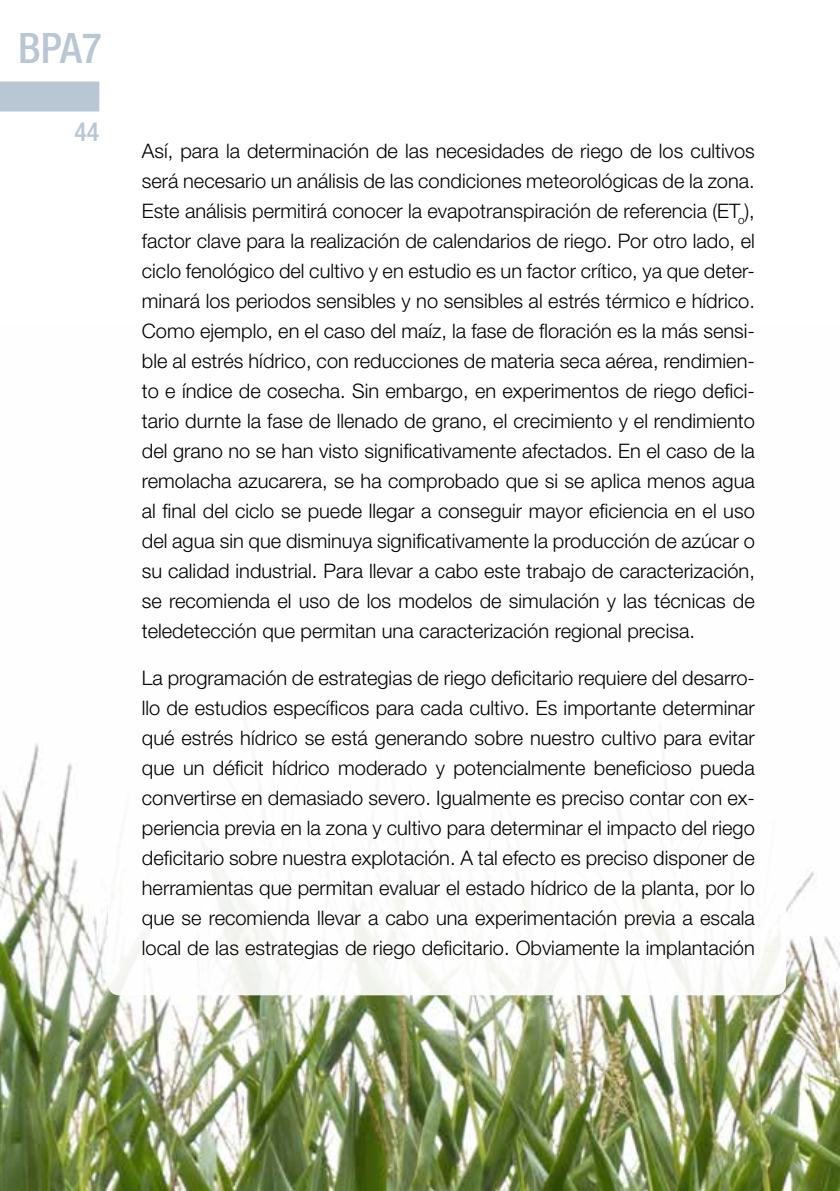
<style>
.page{position:relative;width:840px;height:1191px;background:#fff}
.page>*{position:absolute;margin:0;border:0;box-sizing:border-box;transform-origin:0 0}
.t1{font:500 condensed 42px "Helvetica Neue LT Std";color:#b9c6d4}
.t2{font:500 condensed 26px "Helvetica Neue LT Std";color:#b9c6d4}
.t3{font:300 20px/30px "Helvetica Neue LT Std";color:#000;text-align:justify}
</style>
<div class="page">
<div style="left:0;top:81px;width:99px;height:30px;background:#b9c6d4"></div>
<img style="left:0;top:744px;width:839px;height:447px">
<div style="left:108px;top:276px;width:677px;height:719px;background:#fff;border-radius:11px"></div>
<h1 class="t1" style="left:18px;top:23px;width:85px">BPA7</h1>
<h2 class="t2" style="left:74px;top:116px;width:26px">44</h2>
<p class="t3" style="left:142px;top:135px;width:614px">Así, para la determinación de las necesidades de riego de los cultivos será necesario un análisis de las condiciones meteorológicas de la zona.<br>Este análisis permitirá conocer la evapotranspiración de referencia (ET<sub>o</sub>), factor clave para la realización de calendarios de riego. Por otro lado, el ciclo fenológico del cultivo y en estudio es un factor crítico, ya que deter&shy;minará los periodos sensibles y no sensibles al estrés térmico e hídrico.<br>Como ejemplo, en el caso del maíz, la fase de floración es la más sensi&shy;ble al estrés hídrico, con reducciones de materia seca aérea, rendimien&shy;to e índice de cosecha. Sin embargo, en experimentos de riego defici&shy;tario durnte la fase de llenado de grano, el crecimiento y el rendimiento del grano no se han visto significativamente afectados. En el caso de la remolacha azucarera, se ha comprobado que si se aplica menos agua al final del ciclo se puede llegar a conseguir mayor eficiencia en el uso del agua sin que disminuya significativamente la producción de azúcar o su calidad industrial. Para llevar a cabo este trabajo de caracterización, se recomienda el uso de los modelos de simulación y las técnicas de teledetección que permitan una caracterización regional precisa.</p>
<p class="t3" style="left:142px;top:662px;width:614px">La programación de estrategias de riego deficitario requiere del desarro&shy;llo de estudios específicos para cada cultivo. Es importante determinar qué estrés hídrico se está generando sobre nuestro cultivo para evitar que un déficit hídrico moderado y potencialmente beneficioso pueda convertirse en demasiado severo. Igualmente es preciso contar con ex&shy;periencia previa en la zona y cultivo para determinar el impacto del riego deficitario sobre nuestra explotación. A tal efecto es preciso disponer de herramientas que permitan evaluar el estado hídrico de la planta, por lo que se recomienda llevar a cabo una experimentación previa a escala local de las estrategias de riego deficitario. Obviamente la implantación</p>
</div>
